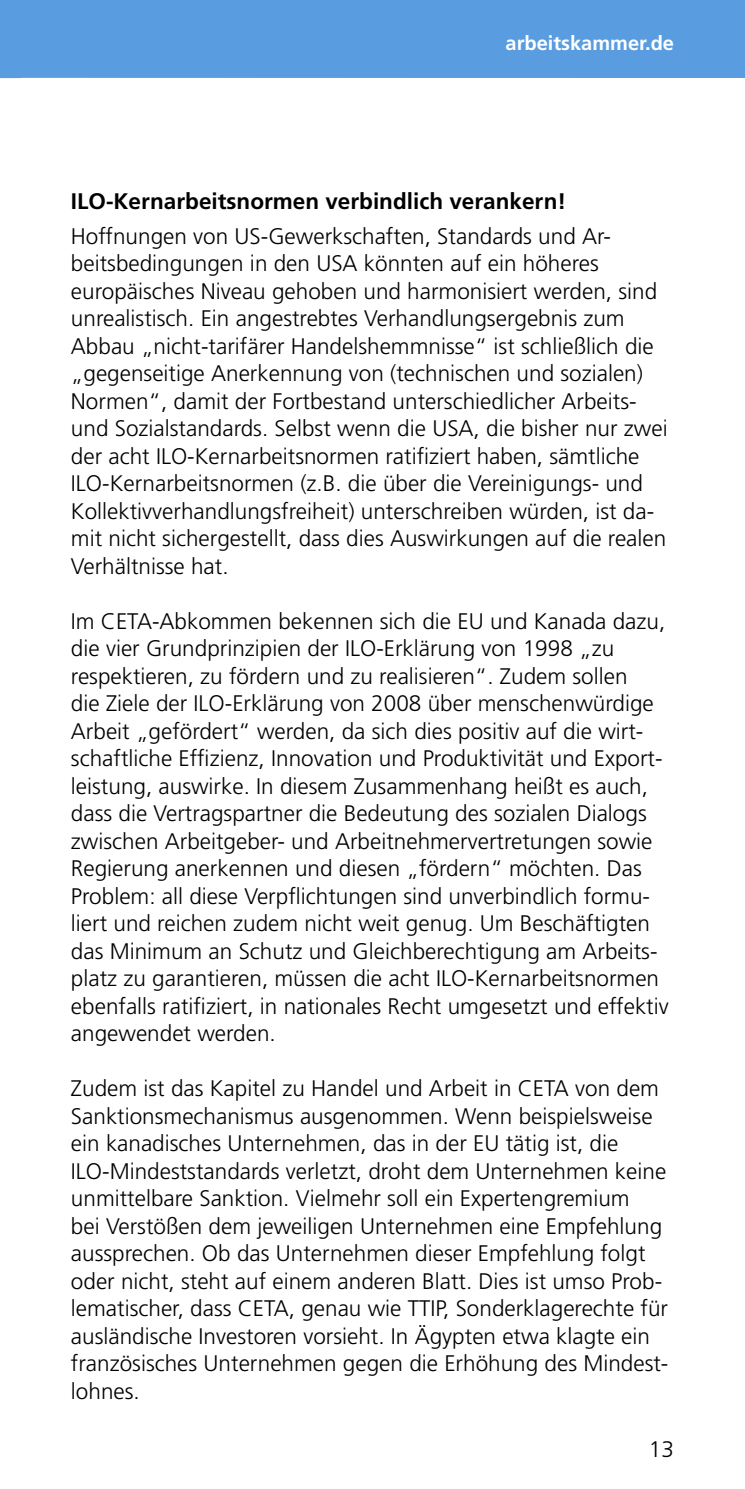
<style>
.page{position:relative;width:745px;height:1489px;background:#fff}
.page>*{position:absolute;margin:0;border:0;box-sizing:border-box;transform-origin:0 0}
.t1{font:300 22.5px/27.5px "Frutiger";color:#000}
.t2{font:700 22.5px "Frutiger";color:#000}
.t3{font:700 20px "Frutiger";color:#fff}
</style>
<div class="page">
<div style="left:0;top:0;width:744px;height:78px;background:#599de0"></div>
<svg style="left:0;top:78px;width:21px;height:1px"></svg>
<p class="t3" style="left:505px;top:32px;width:170px">arbeitskammer.de</p>
<p class="t2" style="left:71px;top:188px;width:496px">ILO-Kernarbeitsnormen verbindlich verankern!</p>
<p class="t1" style="left:71px;top:222px;width:598px">Hoffnungen von US-Gewerkschaften, Standards und Ar&shy;beitsbedingungen in den USA könnten auf ein höheres europäisches Niveau gehoben und harmonisiert werden, sind unrealistisch. Ein angestrebtes Verhandlungsergebnis zum Abbau „nicht-tarifärer Handelshemmnisse“ ist schließlich die „gegenseitige Anerkennung von (technischen und sozialen)<br>Normen“, damit der Fortbestand unterschiedlicher Arbeits&shy;und Sozialstandards. Selbst wenn die USA, die bisher nur zwei der acht ILO-Kernarbeitsnormen ratifiziert haben, sämtliche ILO-Kernarbeitsnormen (z.B. die über die Vereinigungs- und Kollektivverhandlungsfreiheit) unterschreiben würden, ist da&shy;mit nicht sichergestellt, dass dies Auswirkungen auf die realen Verhältnisse hat.</p>
<p class="t1" style="left:71px;top:607px;width:599px">Im CETA-Abkommen bekennen sich die EU und Kanada dazu, die vier Grundprinzipien der ILO-Erklärung von 1998 „zu respektieren, zu fördern und zu realisieren“. Zudem sollen<br>die Ziele der ILO-Erklärung von 2008 über menschenwürdige Arbeit „gefördert“ werden, da sich dies positiv auf die wirt&shy;schaftliche Effizienz, Innovation und Produktivität und Export&shy;leistung, auswirke. In diesem Zusammenhang heißt es auch, dass die Vertragspartner die Bedeutung des sozialen Dialogs zwischen Arbeitgeber- und Arbeitnehmervertretungen sowie Regierung anerkennen und diesen „fördern“ möchten. Das Problem: all diese Verpflichtungen sind unverbindlich formu&shy;liert und reichen zudem nicht weit genug. Um Beschäftigten das Minimum an Schutz und Gleichberechtigung am Arbeits&shy;platz zu garantieren, müssen die acht ILO-Kernarbeitsnormen ebenfalls ratifiziert, in nationales Recht umgesetzt und effektiv angewendet werden.</p>
<p class="t1" style="left:71px;top:1074px;width:598px">Zudem ist das Kapitel zu Handel und Arbeit in CETA von dem Sanktionsmechanismus ausgenommen. Wenn beispielsweise ein kanadisches Unternehmen, das in der EU tätig ist, die ILO-Mindeststandards verletzt, droht dem Unternehmen keine unmittelbare Sanktion. Vielmehr soll ein Expertengremium<br>bei Verstößen dem jeweiligen Unternehmen eine Empfehlung aussprechen. Ob das Unternehmen dieser Empfehlung folgt oder nicht, steht auf einem anderen Blatt. Dies ist umso Prob&shy;lematischer, dass CETA, genau wie TTIP, Sonderklagerechte für ausländische Investoren vorsieht. In Ägypten etwa klagte ein französisches Unternehmen gegen die Erhöhung des Mindest&shy;lohnes.</p>
<p class="t1" style="left:648px;top:1435px;width:27px">13</p>
</div>
